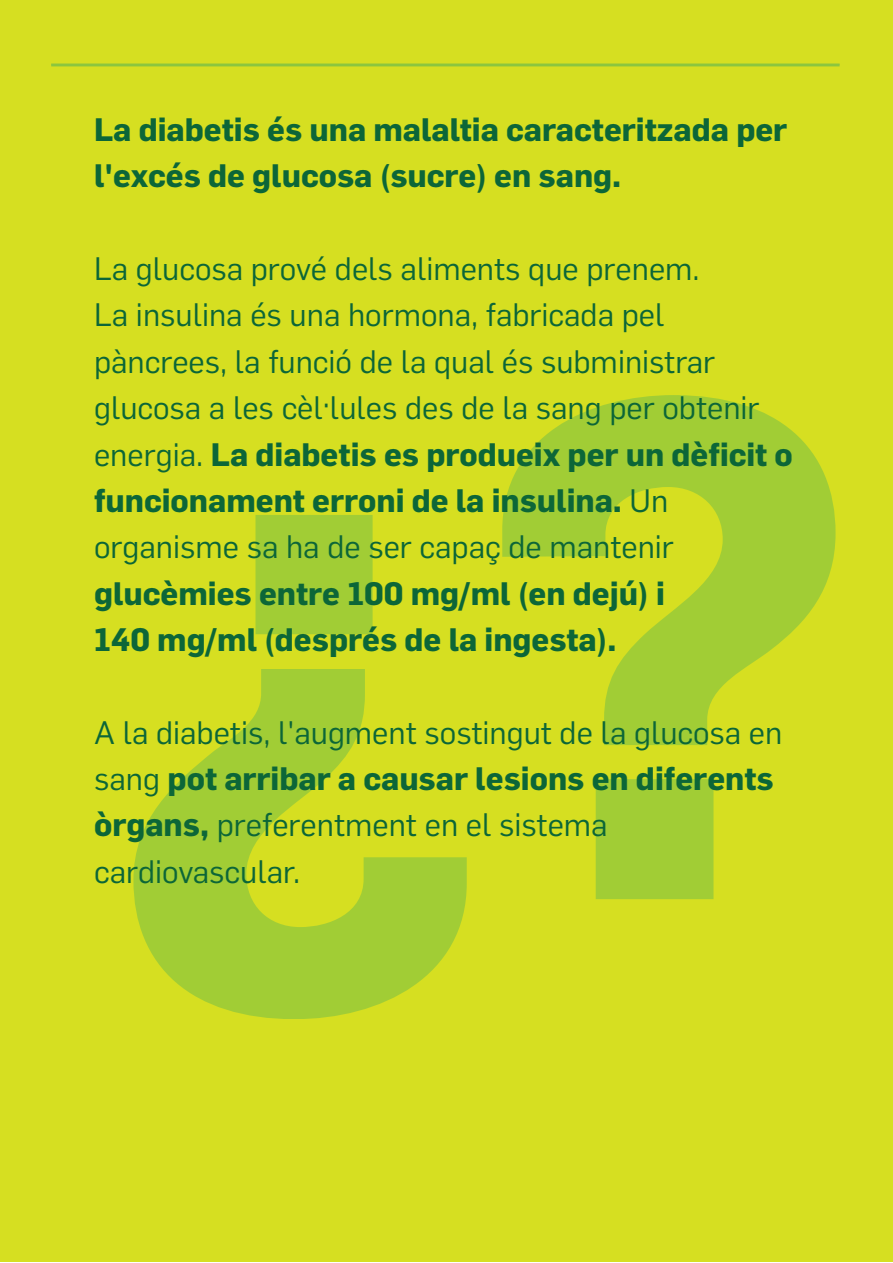
<style>
.page{position:relative;width:893px;height:1263px;background:#fff}
.page>*{position:absolute;margin:0;border:0;box-sizing:border-box;transform-origin:0 0}
.t1{font:700 697.2px "Flama";color:#8bc63e}
.t2{font:31.8px/46.3px "Flama";color:#0c6638}
.t3{font:700 31.8px/46.3px "Flama";color:#0c6638}
.s1{font-weight:700}
</style>
<div class="page">
<div style="left:0;top:0;width:893px;height:1261px;background:#d6df21"></div>
<hr style="left:51px;top:64px;width:789px;height:2px;background:#8bc63e">
<p class="t3" style="left:94px;top:104px;width:695px">La diabetis és una malaltia caracteritzada per l'excés de glucosa (sucre) en sang.</p>
<p class="t2" style="left:94px;top:244px;width:700px">La glucosa prové dels aliments que prenem.<br>La insulina és una hormona, fabricada pel pàncrees, la funció de la qual és subministrar glucosa a les cèl·lules des de la sang per obtenir energia. <span class="s1">La diabetis es produeix per un dèficit o funcionament erroni de la insulina.</span> Un organisme sa ha de ser capaç de mantenir</p>
<p class="t3" style="left:94px;top:568px;width:572px">glucèmies entre 100 mg/ml (en dejú) i<br>140 mg/ml (després de la ingesta).</p>
<h1 class="t1" style="left:105px;top:145px;width:755px">¿?</h1>
<p class="t2" style="left:94px;top:707px;width:690px">A la diabetis, l'augment sostingut de la glucosa en sang <span class="s1">pot arribar a causar lesions en diferents òrgans,</span> preferentment en el sistema cardiovascular.</p>
</div>
